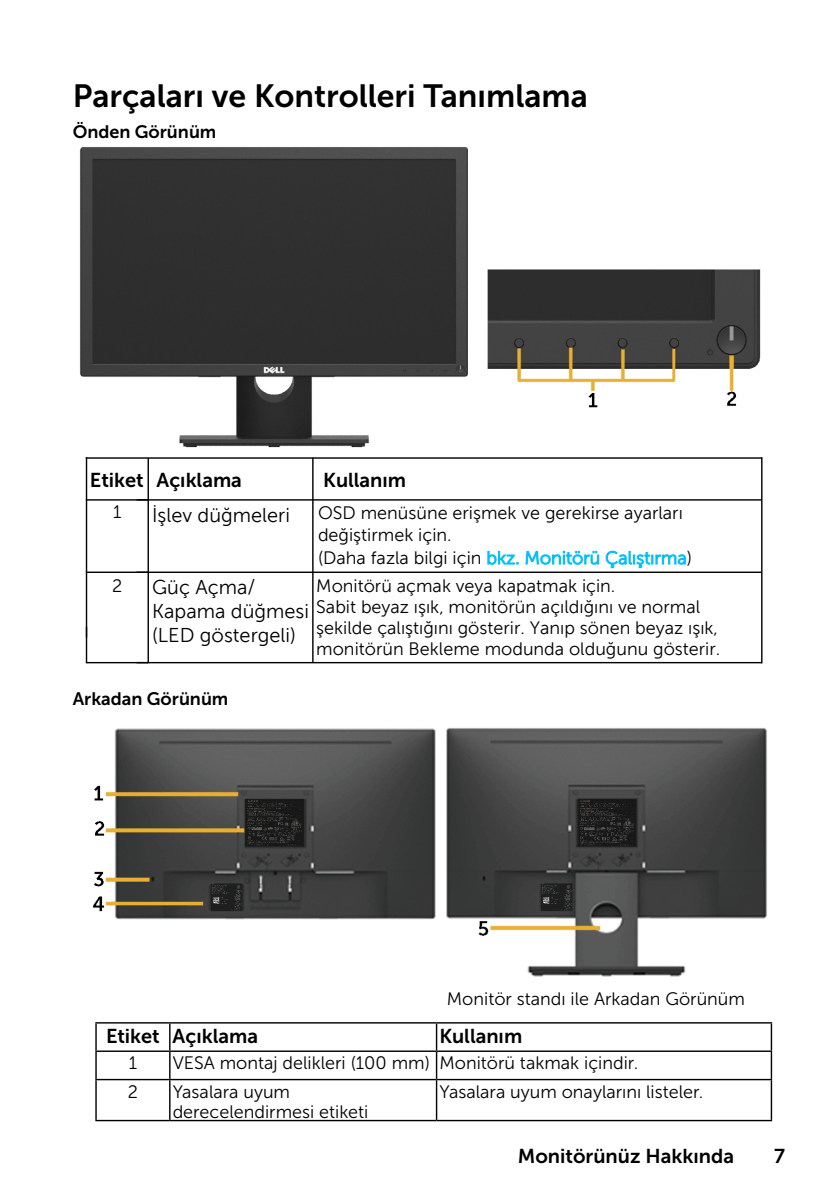
<style>
.page{position:relative;width:840px;height:1191px;background:#fff}
.page>*{position:absolute;margin:0;border:0;box-sizing:border-box;transform-origin:0 0}
.Head2{font:32px "Museo Sans For Dell 700";color:#000}
.t1{font:20px "Museo Sans For Dell 700";color:#000}
.t2{font:20px/24px "Museo Sans 300";color:#000}
.t3{font:18px/20.8px "Museo Sans 300";color:#000}
.Table_Paragraph{font:18px/20px "Museo Sans For Dell 300";color:#000}
.Callout_Head{font:18px "Museo Sans For Dell 700";color:#000}
.s1{color:#00bfff}
</style>
<div class="page">
<img style="left:79px;top:147px;width:682px;height:301px">
<img style="left:93px;top:727px;width:674px;height:250px">
<hr style="left:95px;top:1022px;width:75px;height:1px;background:#000">
<hr style="left:95px;top:1023px;width:2px;height:27px;background:#000">
<hr style="left:170px;top:1022px;width:266px;height:1px;background:#000">
<hr style="left:436px;top:1022px;width:335px;height:1px;background:#000">
<hr style="left:435px;top:1023px;width:2px;height:27px;background:#000">
<hr style="left:95px;top:1050px;width:75px;height:2px;background:#000">
<hr style="left:95px;top:1052px;width:2px;height:26px;background:#000">
<hr style="left:170px;top:1050px;width:266px;height:2px;background:#000">
<svg style="left:169px;top:1023px;width:1px;height:55px"></svg>
<hr style="left:436px;top:1050px;width:335px;height:2px;background:#000">
<hr style="left:435px;top:1052px;width:2px;height:26px;background:#000">
<svg style="left:770px;top:1023px;width:1px;height:55px"></svg>
<hr style="left:95px;top:1078px;width:75px;height:2px;background:#000">
<hr style="left:95px;top:1080px;width:2px;height:39px;background:#000">
<hr style="left:170px;top:1078px;width:266px;height:2px;background:#000">
<hr style="left:169px;top:1080px;width:1px;height:39px;background:#000">
<hr style="left:436px;top:1078px;width:335px;height:2px;background:#000">
<hr style="left:435px;top:1080px;width:2px;height:39px;background:#000">
<hr style="left:770px;top:1080px;width:1px;height:39px;background:#000">
<hr style="left:95px;top:1119px;width:75px;height:2px;background:#000">
<hr style="left:170px;top:1119px;width:266px;height:2px;background:#000">
<hr style="left:436px;top:1119px;width:335px;height:2px;background:#000">
<hr style="left:86px;top:499px;width:62px;height:1px;background:#000">
<hr style="left:85px;top:457px;width:3px;height:180px;background:#000">
<hr style="left:136px;top:499px;width:625px;height:1px;background:#000">
<svg style="left:146px;top:459px;width:4px;height:203px"></svg>
<svg style="left:759px;top:457px;width:4px;height:206px"></svg>
<hr style="left:86px;top:571px;width:62px;height:2px;background:#000">
<hr style="left:86px;top:627px;width:1px;height:36px;background:#000">
<hr style="left:136px;top:571px;width:625px;height:2px;background:#000">
<hr style="left:86px;top:662px;width:62px;height:1px;background:#000">
<hr style="left:136px;top:662px;width:625px;height:1px;background:#000">
<hr style="left:311px;top:458px;width:3px;height:204px;background:#000">
<hr style="left:86px;top:457px;width:675px;height:2px;background:#000">
<p class="Head2" style="left:73px;top:78px;width:516px">Parçaları ve Kontrolleri Tanımlama</p>
<p class="Callout_Head" style="left:73px;top:122px;width:145px">Önden Görünüm</p>
<p class="t1" style="left:90px;top:468px;width:153px">Etiket Açıklama</p>
<p class="t1" style="left:323px;top:468px;width:84px">Kullanım</p>
<p class="t2" style="left:152px;top:504px;width:139px">İşlev düğmeleri</p>
<p class="Table_Paragraph" style="left:113px;top:502px;width:10px">1</p>
<p class="t3" style="left:318px;top:501px;width:375px;line-height:22.6px">OSD menüsüne erişmek ve gerekirse ayarları değiştirmek için.<br>(Daha fazla bilgi için <span class="s1">bkz. Monitörü Çalıştırma</span>)</p>
<p class="Table_Paragraph" style="left:112px;top:575px;width:12px">2</p>
<p class="t3" style="left:316px;top:576px;width:405px">Monitörü açmak veya kapatmak için.<br>Sabit beyaz ışık, monitörün açıldığını ve normal şekilde çalıştığını gösterir. Yanıp sönen beyaz ışık, monitörün Bekleme modunda olduğunu gösterir.</p>
<p class="t2" style="left:152px;top:575px;width:158px">Güç Açma/<br>Kapama düğmesi (LED göstergeli)</p>
<p class="Callout_Head" style="left:73px;top:688px;width:157px">Arkadan Görünüm</p>
<p class="Table_Paragraph" style="left:446px;top:989px;width:299px">Monitör standı ile Arkadan Görünüm</p>
<p class="t1" style="left:106px;top:1024px;width:153px">Etiket Açıklama</p>
<p class="t1" style="left:439px;top:1024px;width:84px">Kullanım</p>
<p class="Table_Paragraph" style="left:129px;top:1053px;width:10px">1</p>
<p class="Table_Paragraph" style="left:172px;top:1053px;width:467px">VESA montaj delikleri (100 mm) Monitörü takmak içindir.</p>
<p class="Table_Paragraph" style="left:128px;top:1081px;width:12px">2</p>
<p class="Table_Paragraph" style="left:172px;top:1081px;width:197px">Yasalara uyum derecelendirmesi etiketi</p>
<p class="Table_Paragraph" style="left:439px;top:1081px;width:265px">Yasalara uyum onaylarını listeler.</p>
<p class="t1" style="left:517px;top:1144px;width:218px">Monitörünüz Hakkında</p>
<p class="t1" style="left:773px;top:1144px;width:12px">7</p>
</div>
